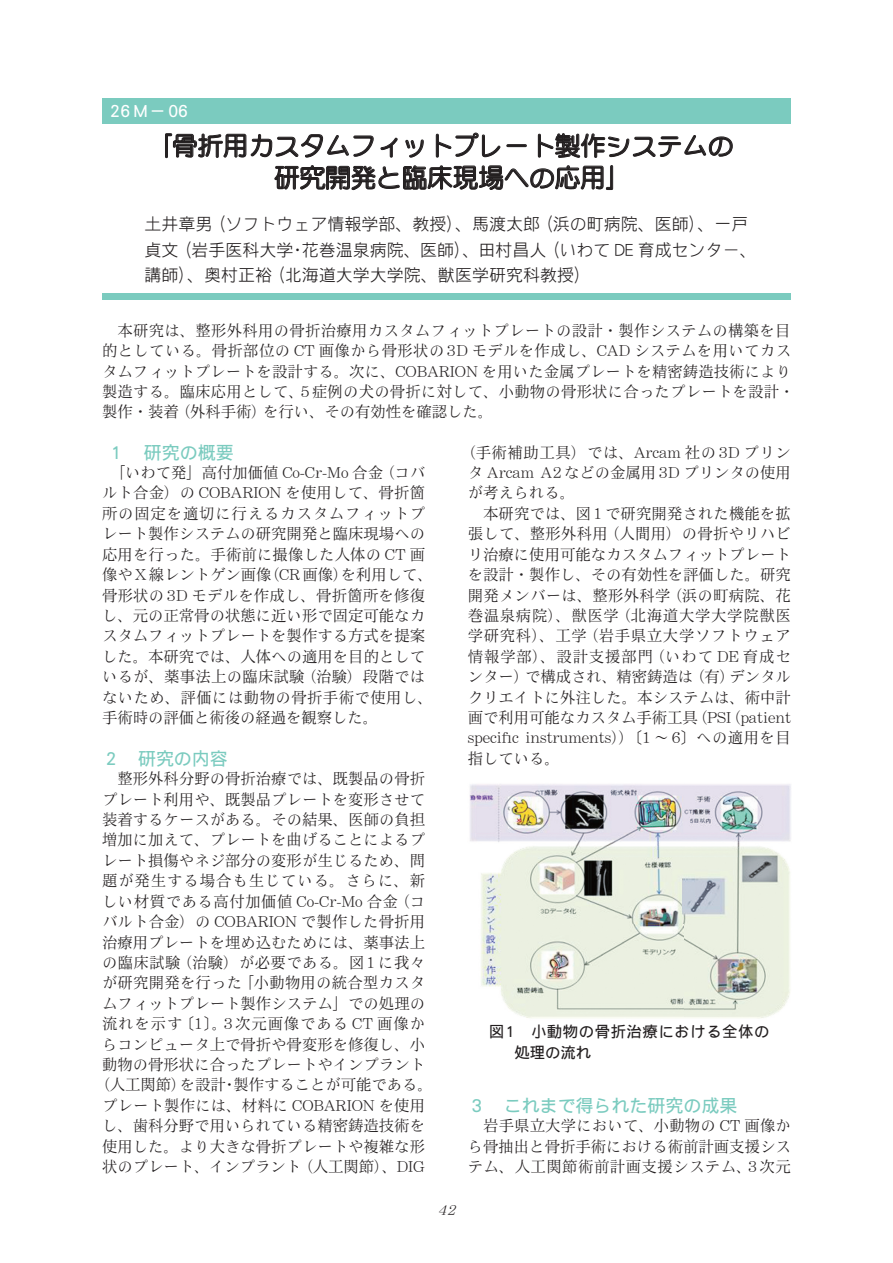
<style>
.page{position:relative;width:893px;height:1263px;background:#fff}
.page>*{position:absolute;margin:0;border:0;box-sizing:border-box;transform-origin:0 0}
.t1{font:25.5px/32px "DF Maru Gothic Pro 5 W7";color:#231f20}
.t2{font:18px "DF Gothic P Pro 5 W5";letter-spacing:-.005em;color:#7bcbbf}
.t3{font:16.95px/25.5px "DF Gothic P Pro 5 W3";color:#231f20}
.t4{font:16.95px "DF Gothic P Pro 5 W5";color:#fff}
.t5{font:15.45px/20.4px "DF Mincho P Pro 5 W3";color:#231f20;text-align:justify}
.t6{font:15.45px "DF Mincho P Pro 5 W3";letter-spacing:.055em;color:#231f20}
.t7{font:15.45px "DF Mincho P Pro 5 W3";letter-spacing:.035em;color:#231f20}
.t8{font:15.45px/20.4px "DF Gothic P Pro 5 W5";letter-spacing:.035em;color:#231f20}
.t9{font:15.45px "DF Mincho P Pro 5 W3";letter-spacing:.02em;color:#231f20}
.t10{font:italic 13.8px "DF Mincho P Pro 5 W3";color:#231f20}
</style>
<div class="page">
<div style="left:102px;top:98px;width:689px;height:25px;background:#7bcbbf"></div>
<div style="left:102px;top:293px;width:689px;height:7px;background:#7bcbbf"></div>
<svg style="left:165px;top:133px;width:209px;height:25px"></svg>
<svg style="left:381px;top:138px;width:17px;height:20px"></svg>
<svg style="left:405px;top:140px;width:19px;height:18px"></svg>
<svg style="left:436px;top:133px;width:64px;height:25px"></svg>
<div style="left:507px;top:144px;width:20px;height:3px;border:1px solid #231f20"></div>
<svg style="left:538px;top:133px;width:195px;height:25px"></svg>
<svg style="left:275px;top:165px;width:338px;height:25px"></svg>
<img style="left:469px;top:784px;width:322px;height:235px">
<p class="t4" style="left:111px;top:98px;width:79px">26Ｍ－06</p>
<h1 class="t1" style="left:274px;top:130px;width:461px;text-indent:-128px">「骨折用カスタムフィットプレート製作システムの研究開発と臨床現場への応用」</h1>
<p class="t3" style="left:145px;top:212px;width:614px">土井章男（ソフトウェア情報学部、教授）、馬渡太郎（浜の町病院、医師）、一戸貞文（岩手医科大学・花巻温泉病院、医師）、田村昌人（いわて DE 育成センター、講師）、奥村正裕（北海道大学大学院、獣医学研究科教授）</p>
<p class="t5" style="left:102px;top:320px;width:694px;text-align:left;text-indent:15px">本研究は、整形外科用の骨折治療用カスタムフィットプレートの設計・製作システムの構築を目的としている。骨折部位の CT 画像から骨形状の3D モデルを作成し、CAD システムを用いてカスタムフィットプレートを設計する。次に、COBARION を用いた金属プレートを精密鋳造技術により製造する。臨床応用として、5症例の犬の骨折に対して、小動物の骨形状に合ったプレートを設計・製作・装着（外科手術）を行い、その有効性を確認した。</p>
<p class="t5" style="left:468px;top:442px;width:325px;text-indent:-8px">（手術補助工具）では、Arcam 社の3D プリンタ Arcam A2などの金属用3D プリンタの使用が考えられる。</p>
<p class="t5" style="left:468px;top:503px;width:325px;text-indent:15px">本研究では、図1で研究開発された機能を拡張して、整形外科用（人間用）の骨折やリハビリ治療に使用可能なカスタムフィットプレートを設計・製作し、その有効性を評価した。研究開発メンバーは、整形外科学（浜の町病院、花巻温泉病院）、獣医学（北海道大学大学院獣医学研究科）、工学（岩手県立大学ソフトウェア情報学部）、設計支援部門（いわて DE 育成センター）で構成され、精密鋳造は（有）デンタルクリエイトに外注した。本システムは、術中計画で利用可能なカスタム手術工具（PSI（patient specific instruments））〔1〜6〕への適用を目指している。</p>
<p class="t2" style="left:108px;top:439px;width:127px">１　研究の概要</p>
<p class="t5" style="left:102px;top:462px;width:332px;text-align:left;text-indent:8px">「いわて発」高付加価値 Co-Cr-Mo 合金（コバルト合金）の COBARION を使用して、骨折箇所の固定を適切に行えるカスタムフィットプレート製作システムの研究開発と臨床現場への応用を行った。手術前に撮像した人体の CT 画像やX線レントゲン画像（CR画像）を利用して、骨形状の3D モデルを作成し、骨折箇所を修復し、元の正常骨の状態に近い形で固定可能なカスタムフィットプレートを製作する方式を提案した。本研究では、人体への適用を目的としているが、薬事法上の臨床試験（治験）段階ではないため、評価には動物の骨折手術で使用し、手術時の評価と術後の経過を観察した。</p>
<p class="t2" style="left:102px;top:745px;width:127px">２　研究の内容</p>
<p class="t5" style="left:117px;top:768px;width:309px">整形外科分野の骨折治療では、既製品の骨折</p>
<p class="t5" style="left:102px;top:789px;width:325px">プレート利用や、既製品プレートを変形させて</p>
<p class="t5" style="left:102px;top:809px;width:325px">装着するケースがある。その結果、医師の負担</p>
<p class="t5" style="left:102px;top:830px;width:325px">増加に加えて、プレートを曲げることによるプ</p>
<p class="t5" style="left:102px;top:850px;width:325px">レート損傷やネジ部分の変形が生じるため、問</p>
<p class="t6" style="left:102px;top:869px;width:325px">題が発生する場合も生じている。さらに、新</p>
<p class="t7" style="left:102px;top:889px;width:325px">しい材質である高付加価値 Co-Cr-Mo 合金（コ</p>
<p class="t5" style="left:102px;top:911px;width:325px">バルト合金）の COBARION で製作した骨折用</p>
<p class="t5" style="left:102px;top:932px;width:325px">治療用プレートを埋め込むためには、薬事法上</p>
<p class="t9" style="left:102px;top:951px;width:325px">の臨床試験（治験）が必要である。図1に我々</p>
<p class="t5" style="left:102px;top:972px;width:325px">が研究開発を行った「小動物用の統合型カスタ</p>
<p class="t5" style="left:102px;top:993px;width:325px">ムフィットプレート製作システム」での処理の</p>
<p class="t6" style="left:102px;top:1012px;width:325px">流れを示す〔1〕。3次元画像である CT 画像か</p>
<p class="t5" style="left:102px;top:1034px;width:325px">らコンピュータ上で骨折や骨変形を修復し、小</p>
<p class="t5" style="left:102px;top:1054px;width:325px">動物の骨形状に合ったプレートやインプラント</p>
<p class="t5" style="left:94px;top:1074px;width:340px">（人工関節）を設計・製作することが可能である。</p>
<p class="t5" style="left:102px;top:1095px;width:325px">プレート製作には、材料に COBARION を使用</p>
<p class="t5" style="left:102px;top:1115px;width:325px">し、歯科分野で用いられている精密鋳造技術を</p>
<p class="t5" style="left:102px;top:1136px;width:325px">使用した。より大きな骨折プレートや複雑な形</p>
<p class="t5" style="left:102px;top:1156px;width:325px">状のプレート、インプラント（人工関節）、DIG</p>
<p class="t8" style="left:514px;top:1022px;width:257px;text-indent:-26px">図1　小動物の骨折治療における全体の処理の流れ</p>
<p class="t2" style="left:468px;top:1092px;width:271px">３　これまで得られた研究の成果</p>
<p class="t5" style="left:468px;top:1115px;width:325px;text-indent:15px">岩手県立大学において、小動物の CT 画像から骨抽出と骨折手術における術前計画支援システム、人工関節術前計画支援システム、3次元</p>
<p class="t10" style="left:437px;top:1200px;width:25px">42</p>
</div>
